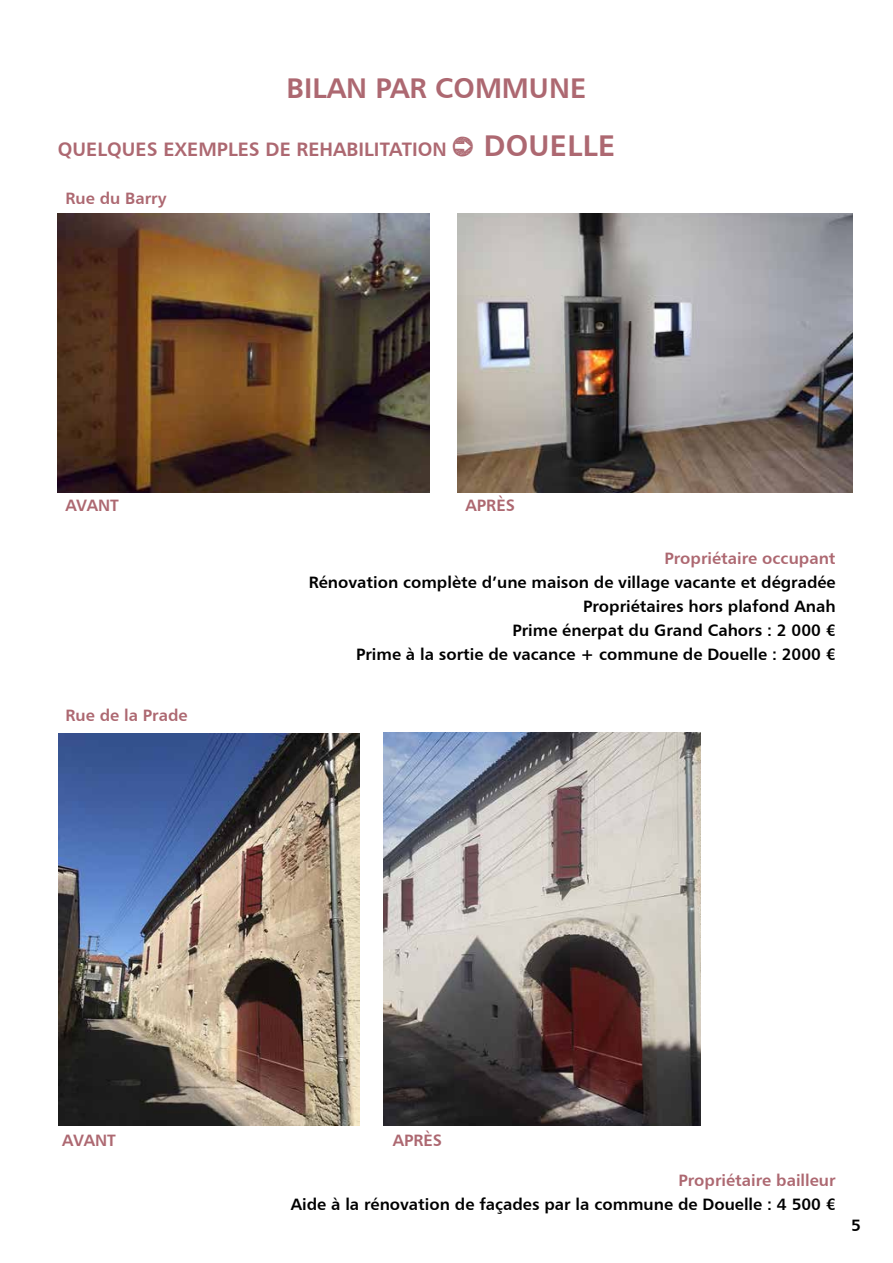
<style>
.page{position:relative;width:893px;height:1263px;background:#fff}
.page>*{position:absolute;margin:0;border:0;box-sizing:border-box;transform-origin:0 0}
.t1{font:28.5px "Humanist 777 BT Bold B";color:#ad6871}
.t2{font:19.5px "Humanist 777 BT Bold B";color:#ad6871}
.t3{font:16.5px/24px "Humanist 777 BT Bold B";color:#000;text-align:right}
.t4{font:16.5px "Humanist 777 BT Bold B";color:#ad6871}
.s1{font-family:"KG Arrows";font-size:30px}
.s2{font-size:30px}
</style>
<div class="page">
<img style="left:58px;top:733px;width:301px;height:393px">
<img style="left:457px;top:214px;width:396px;height:278px">
<img style="left:58px;top:214px;width:371px;height:278px">
<img style="left:384px;top:733px;width:317px;height:392px">
<h1 class="t1" style="left:287px;top:70px;width:301px">BILAN PAR COMMUNE</h1>
<p class="t2" style="left:58px;top:137px;width:559px">QUELQUES EXEMPLES DE REHABILITATION <span class="s1">Z</span> <span class="s2">DOUELLE</span></p>
<p class="t4" style="left:65px;top:188px;width:103px">Rue du Barry</p>
<p class="t4" style="left:65px;top:495px;width:55px">AVANT</p>
<p class="t4" style="left:466px;top:495px;width:51px">APRÈS</p>
<p class="t4" style="left:65px;top:704px;width:124px">Rue de la Prade</p>
<p class="t4" style="left:664px;top:547px;width:173px">Propriétaire occupant</p>
<p class="t3" style="left:309px;top:570px;width:528px">Rénovation complète d’une maison de village vacante et dégradée Propriétaires hors plafond Anah<br>Prime énerpat du Grand Cahors : 2 000 €<br>Prime à la sortie de vacance + commune de Douelle : 2000 €</p>
<p class="t4" style="left:62px;top:1129px;width:55px">AVANT</p>
<p class="t4" style="left:393px;top:1129px;width:51px">APRÈS</p>
<p class="t4" style="left:678px;top:1170px;width:159px">Propriétaire bailleur</p>
<p class="t3" style="left:291px;top:1192px;width:546px">Aide à la rénovation de façades par la commune de Douelle : 4 500 €</p>
<p class="t3" style="left:851px;top:1213px;width:11px">5</p>
</div>
